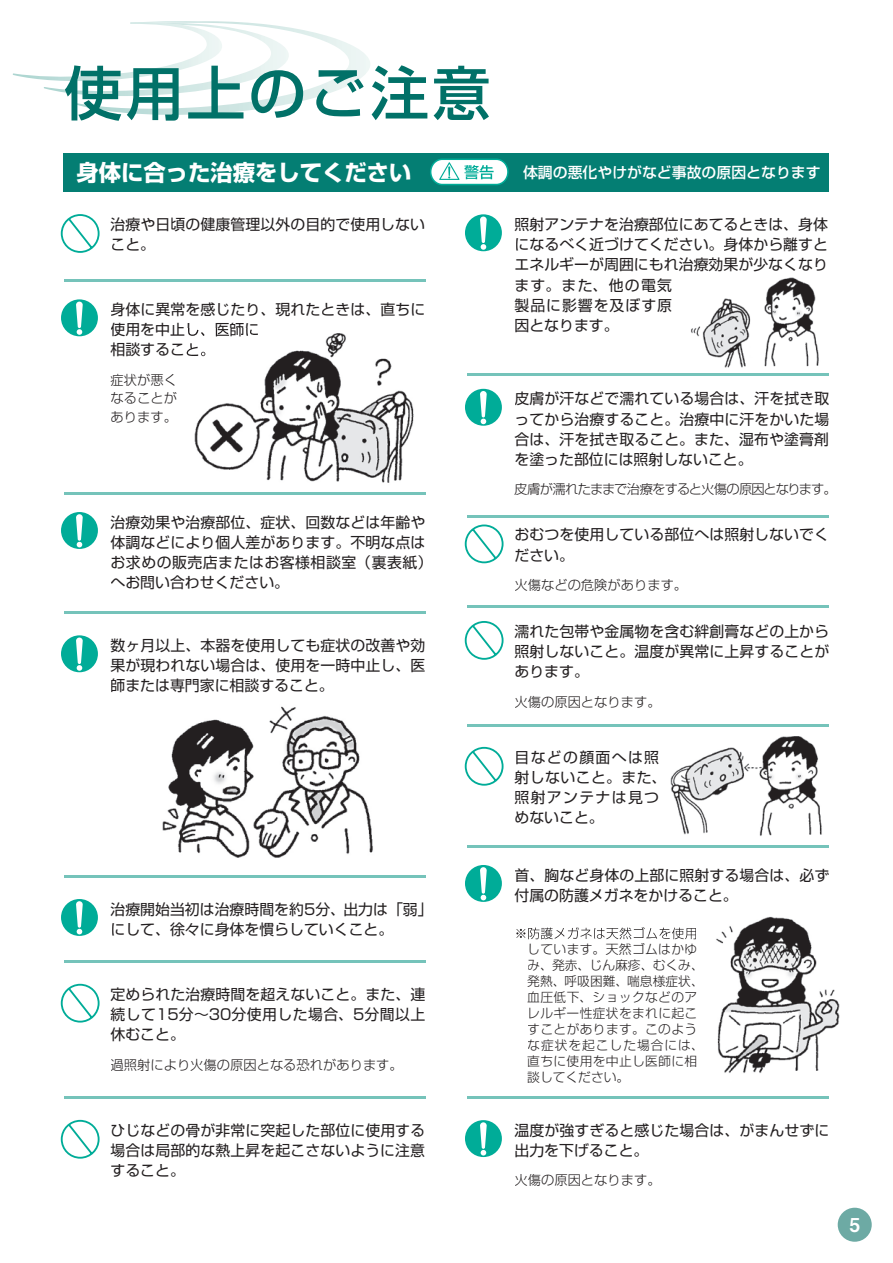
<style>
.page{position:relative;width:893px;height:1263px;background:#fff}
.page>*{position:absolute;margin:0;border:0;box-sizing:border-box;transform-origin:0 0}
.t1{font:500 58.5px "Shin Go Pro";letter-spacing:.05em;color:#017168}
.t2{font:700 22.35px "Shin Go Pro";color:#fff}
.t3{font:19.2px "Midashi Go Pro MB31";color:#fff}
.t4{font:14.85px/20.2px "Shin Go Pro";letter-spacing:.005em;color:#231f20}
.t5{font:14.85px/20.2px "Shin Go Pro";letter-spacing:.09em;color:#231f20}
.t6{font:500 14.85px "Shin Go Pro";color:#fff}
.t7{font:300 13.35px/18.6px "Shin Go Pro";color:#231f20;text-align:justify}
.t8{font:300 13.35px "Shin Go Pro";letter-spacing:-.06em;color:#231f20}
.t9{font:300 12.75px/15.9px "Shin Go Pro";letter-spacing:.03em;color:#231f20}
</style>
<div class="page">
<div style="left:838px;top:1208px;width:34px;height:34px;background:#6daaa4;border-radius:50%"></div>
<svg style="left:13px;top:21px;width:357px;height:94px"></svg>
<div style="left:64px;top:153px;width:765px;height:38px;background:#047e73"></div>
<svg style="left:430px;top:159px;width:79px;height:26px;background:#aee1db"></svg>
<svg style="left:61px;top:214px;width:39px;height:39px"></svg>
<img style="left:194px;top:333px;width:220px;height:150px">
<img style="left:188px;top:329px;width:70px;height:8px">
<img style="left:187px;top:343px;width:18px;height:14px">
<div style="left:61px;top:299px;width:37px;height:37px;background:#00ac98;border-radius:50%"></div>
<svg style="left:76px;top:302px;width:7px;height:33px"></svg>
<hr style="left:64px;top:280px;width:361px;height:2px;background:#75c3ba">
<div style="left:61px;top:512px;width:37px;height:37px;background:#00ac98;border-radius:50%"></div>
<svg style="left:76px;top:514px;width:7px;height:33px"></svg>
<img style="left:162px;top:706px;width:211px;height:152px">
<div style="left:61px;top:635px;width:37px;height:37px;background:#00ac98;border-radius:50%"></div>
<svg style="left:76px;top:637px;width:7px;height:34px"></svg>
<hr style="left:64px;top:492px;width:361px;height:2px;background:#75c3ba">
<hr style="left:64px;top:611px;width:361px;height:2px;background:#75c3ba">
<div style="left:61px;top:899px;width:37px;height:37px;background:#00ac98;border-radius:50%"></div>
<svg style="left:76px;top:901px;width:7px;height:33px"></svg>
<hr style="left:64px;top:875px;width:361px;height:2px;background:#75c3ba">
<svg style="left:61px;top:984px;width:39px;height:38px"></svg>
<hr style="left:64px;top:960px;width:361px;height:2px;background:#75c3ba">
<svg style="left:61px;top:1120px;width:39px;height:39px"></svg>
<hr style="left:64px;top:1096px;width:361px;height:2px;background:#75c3ba">
<img style="left:691px;top:277px;width:128px;height:91px">
<div style="left:465px;top:214px;width:37px;height:37px;background:#00ac98;border-radius:50%"></div>
<svg style="left:480px;top:217px;width:7px;height:33px"></svg>
<div style="left:465px;top:389px;width:37px;height:37px;background:#00ac98;border-radius:50%"></div>
<svg style="left:480px;top:391px;width:7px;height:33px"></svg>
<hr style="left:468px;top:373px;width:361px;height:2px;background:#75c3ba">
<svg style="left:465px;top:621px;width:38px;height:39px"></svg>
<img style="left:670px;top:736px;width:152px;height:100px">
<svg style="left:465px;top:747px;width:38px;height:39px"></svg>
<hr style="left:468px;top:606px;width:361px;height:2px;background:#75c3ba">
<hr style="left:468px;top:725px;width:361px;height:2px;background:#75c3ba">
<img style="left:716px;top:916px;width:124px;height:157px">
<svg style="left:516px;top:927px;width:180px;height:12px"></svg>
<div style="left:465px;top:865px;width:37px;height:37px;background:#00ac98;border-radius:50%"></div>
<svg style="left:480px;top:867px;width:7px;height:33px"></svg>
<hr style="left:468px;top:845px;width:361px;height:2px;background:#75c3ba">
<hr style="left:468px;top:1096px;width:361px;height:2px;background:#75c3ba">
<div style="left:465px;top:1120px;width:37px;height:37px;background:#00ac98;border-radius:50%"></div>
<svg style="left:480px;top:1122px;width:7px;height:33px"></svg>
<hr style="left:468px;top:515px;width:361px;height:2px;background:#75c3ba">
<svg style="left:465px;top:524px;width:38px;height:39px"></svg>
<h1 class="t1" style="left:64px;top:45px;width:428px">使用上のご注意</h1>
<h2 class="t2" style="left:77px;top:154px;width:336px">身体に合った治療をしてください</h2>
<p class="t6" style="left:523px;top:160px;width:299px">体調の悪化やけがなど事故の原因となります</p>
<p class="t4" style="left:111px;top:212px;width:316px">治療や日頃の健康管理以外の目的で使用しないこと。</p>
<p class="t4" style="left:514px;top:212px;width:315px">照射アンテナを治療部位にあてるときは、身体になるべく近づけてください。身体から離すとエネルギーが周囲にもれ治療効果が少なくなります。また、他の電気<br>製品に影響を及ぼす原<br>因となります。</p>
<p class="t4" style="left:111px;top:297px;width:316px">身体に異常を感じたり、現れたときは、直ちに使用を中止し、医師に<br>相談すること。</p>
<p class="t7" style="left:111px;top:369px;width:68px">症状が悪くなることがあります。</p>
<p class="t4" style="left:514px;top:387px;width:316px;text-align:justify">皮膚が汗などで濡れている場合は、汗を拭き取ってから治療すること。治療中に汗をかいた場合は、汗を拭き取ること。また、湿布や塗膏剤を塗った部位には照射しないこと。</p>
<p class="t8" style="left:514px;top:478px;width:324px">皮膚が濡れたままで治療をすると火傷の原因となります。</p>
<p class="t4" style="left:111px;top:510px;width:324px">治療効果や治療部位、症状、回数などは年齢や体調などにより個人差があります。不明な点はお求めの販売店またはお客様相談室（裏表紙）へお問い合わせください。</p>
<p class="t4" style="left:111px;top:633px;width:316px;text-align:justify">数ヶ月以上、本器を使用しても症状の改善や効果が現われない場合は、使用を一時中止し、医師または専門家に相談すること。</p>
<p class="t4" style="left:111px;top:897px;width:324px">治療開始当初は治療時間を約5分、出力は「弱」にして、徐々に身体を慣らしていくこと。</p>
<p class="t4" style="left:111px;top:982px;width:316px;text-align:justify">定められた治療時間を超えないこと。また、連続して15分～30分使用した場合、5分間以上休むこと。</p>
<p class="t7" style="left:111px;top:1053px;width:294px">過照射により火傷の原因となる恐れがあります。</p>
<p class="t4" style="left:111px;top:1118px;width:316px;text-align:justify">ひじなどの骨が非常に突起した部位に使用する場合は局部的な熱上昇を起こさないように注意すること。</p>
<p class="t4" style="left:514px;top:523px;width:316px">おむつを使用している部位へは照射しないでください。</p>
<p class="t7" style="left:514px;top:574px;width:174px">火傷などの危険があります。</p>
<p class="t4" style="left:514px;top:619px;width:316px;text-align:justify">濡れた包帯や金属物を含む絆創膏などの上から照射しないこと。温度が異常に上昇することがあります。</p>
<p class="t7" style="left:514px;top:691px;width:148px">火傷の原因となります。</p>
<p class="t5" style="left:514px;top:745px;width:154px">目などの顔面へは照射しないこと。また、照射アンテナは見つめないこと。</p>
<p class="t4" style="left:514px;top:863px;width:316px">首、胸など身体の上部に照射する場合は、必ず付属の防護メガネをかけること。</p>
<p class="t9" style="left:527px;top:940px;width:178px">しています。天然ゴムはかゆみ、発赤、じん麻疹、むくみ、発熱、呼吸困難、喘息様症状、血圧低下、ショックなどのアレルギー性症状をまれに起こすことがあります。このような症状を起こした場合には、直ちに使用を中止し医師に相談してください。</p>
<p class="t4" style="left:514px;top:1118px;width:316px">温度が強すぎると感じた場合は、がまんせずに出力を下げること。</p>
<p class="t7" style="left:514px;top:1169px;width:148px">火傷の原因となります。</p>
<p class="t3" style="left:849px;top:1209px;width:12px">5</p>
</div>
